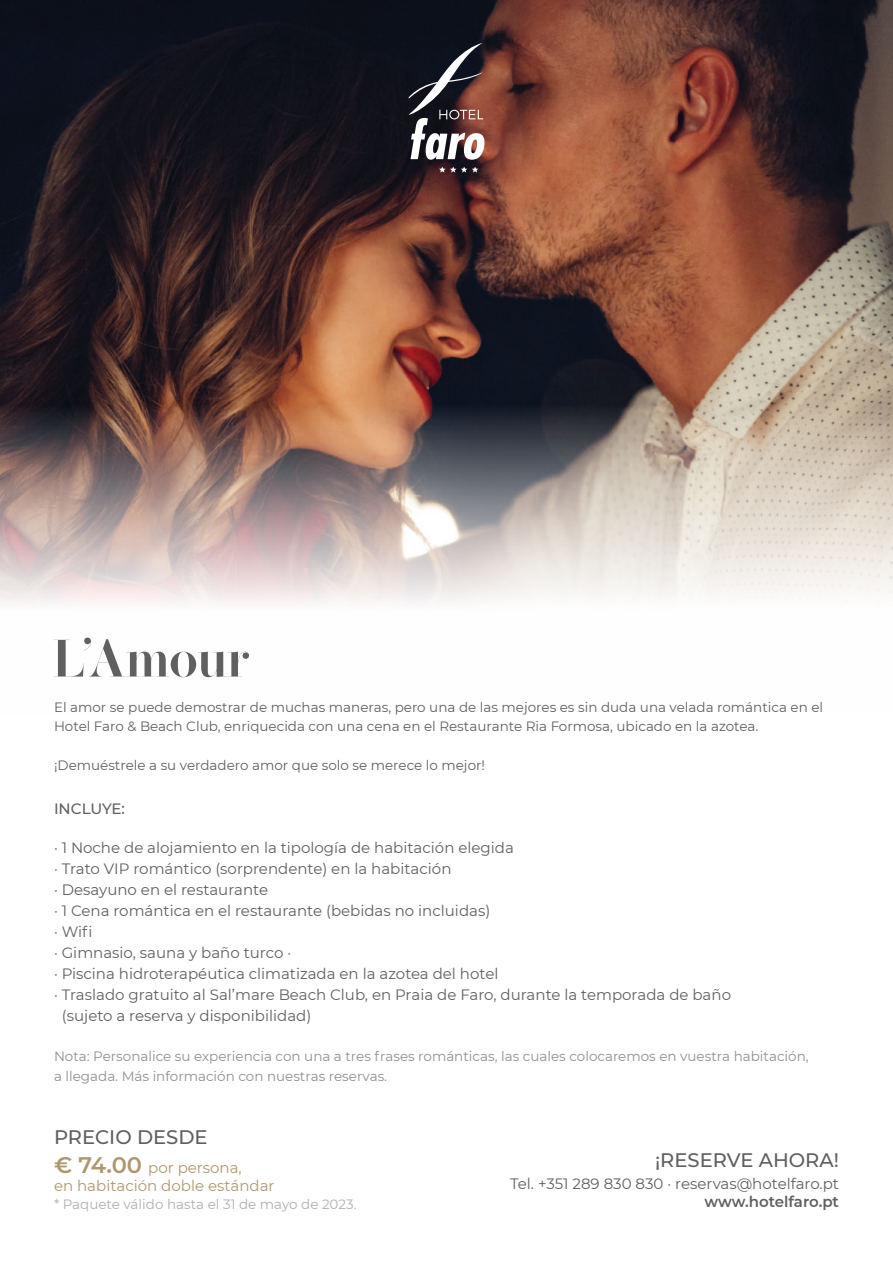
<style>
.page{position:relative;width:893px;height:1263px;background:#fff}
.page>*{position:absolute;margin:0;border:0;box-sizing:border-box;transform-origin:0 0}
.t1{font:600 52.5px "Operetta 52";letter-spacing:-.005em;color:#606060}
.t2{font:500 19.5px "Montserrat";color:#606060}
.t3{font:15px "Montserrat";color:#606060}
.t4{font:15px/18px "Montserrat";color:#ae976d}
.t5{font:600 15px "Montserrat";color:#606060}
.t6{font:500 15px "Montserrat";letter-spacing:-.005em;color:#606060}
.t7{font:13.5px/19.5px "Montserrat";color:#606060}
.t8{font:13.5px/19.5px "Montserrat";color:#928f8f}
.t9{font:13.5px "Montserrat";color:#b2aeae}
.s1{font-weight:600;font-size:22.5px}
</style>
<div class="page">
<img style="left:0;top:0;width:893px;height:603px">
<svg style="left:408px;top:43px;width:77px;height:117px"></svg>
<svg style="left:439px;top:167px;width:39px;height:6px"></svg>
<h1 class="t1" style="left:52px;top:628px;width:199px">L’Amour</h1>
<p class="t7" style="left:54px;top:696px;width:771px">El amor se puede demostrar de muchas maneras, pero una de las mejores es sin duda una velada romántica en el<br>Hotel Faro &amp; Beach Club, enriquecida con una cena en el Restaurante Ria Formosa, ubicado en la azotea.</p>
<p class="t7" style="left:54px;top:755px;width:433px">¡Demuéstrele a su verdadero amor que solo se merece lo mejor!</p>
<p class="t6" style="left:54px;top:798px;width:72px">INCLUYE:</p>
<p class="t3" style="left:54px;top:837px;width:461px">· 1 Noche de alojamiento en la tipología de habitación elegida</p>
<p class="t3" style="left:54px;top:858px;width:399px">· Trato VIP romántico (sorprendente) en la habitación</p>
<p class="t3" style="left:54px;top:879px;width:216px">· Desayuno en el restaurante</p>
<p class="t3" style="left:54px;top:900px;width:438px">· 1 Cena romántica en el restaurante (bebidas no incluidas)</p>
<p class="t3" style="left:54px;top:921px;width:40px">· Wifi</p>
<p class="t3" style="left:54px;top:942px;width:239px">· Gimnasio, sauna y baño turco ·</p>
<p class="t3" style="left:54px;top:963px;width:446px">· Piscina hidroterapéutica climatizada en la azotea del hotel</p>
<p class="t3" style="left:54px;top:984px;width:679px">· Traslado gratuito al Sal’mare Beach Club, en Praia de Faro, durante la temporada de baño</p>
<p class="t3" style="left:62px;top:1005px;width:251px">(sujeto a reserva y disponibilidad)</p>
<p class="t8" style="left:54px;top:1046px;width:756px">Nota: Personalice su experiencia con una a tres frases románticas, las cuales colocaremos en vuestra habitación, a llegada. Más información con nuestras reservas.</p>
<h2 class="t2" style="left:54px;top:1124px;width:155px">PRECIO DESDE</h2>
<p class="t4" style="left:54px;top:1158px;width:222px"><span class="s1">€ 74.00</span> por persona,<br>en habitación doble estándar</p>
<p class="t9" style="left:54px;top:1195px;width:304px">* Paquete válido hasta el 31 de mayo de 2023.</p>
<h2 class="t2" style="left:655px;top:1146px;width:185px">¡RESERVE AHORA!</h2>
<p class="t3" style="left:510px;top:1174px;width:330px">Tel. +351 289 830 830 · reservas@hotelfaro.pt</p>
<p class="t5" style="left:704px;top:1191px;width:136px">www.hotelfaro.pt</p>
</div>
